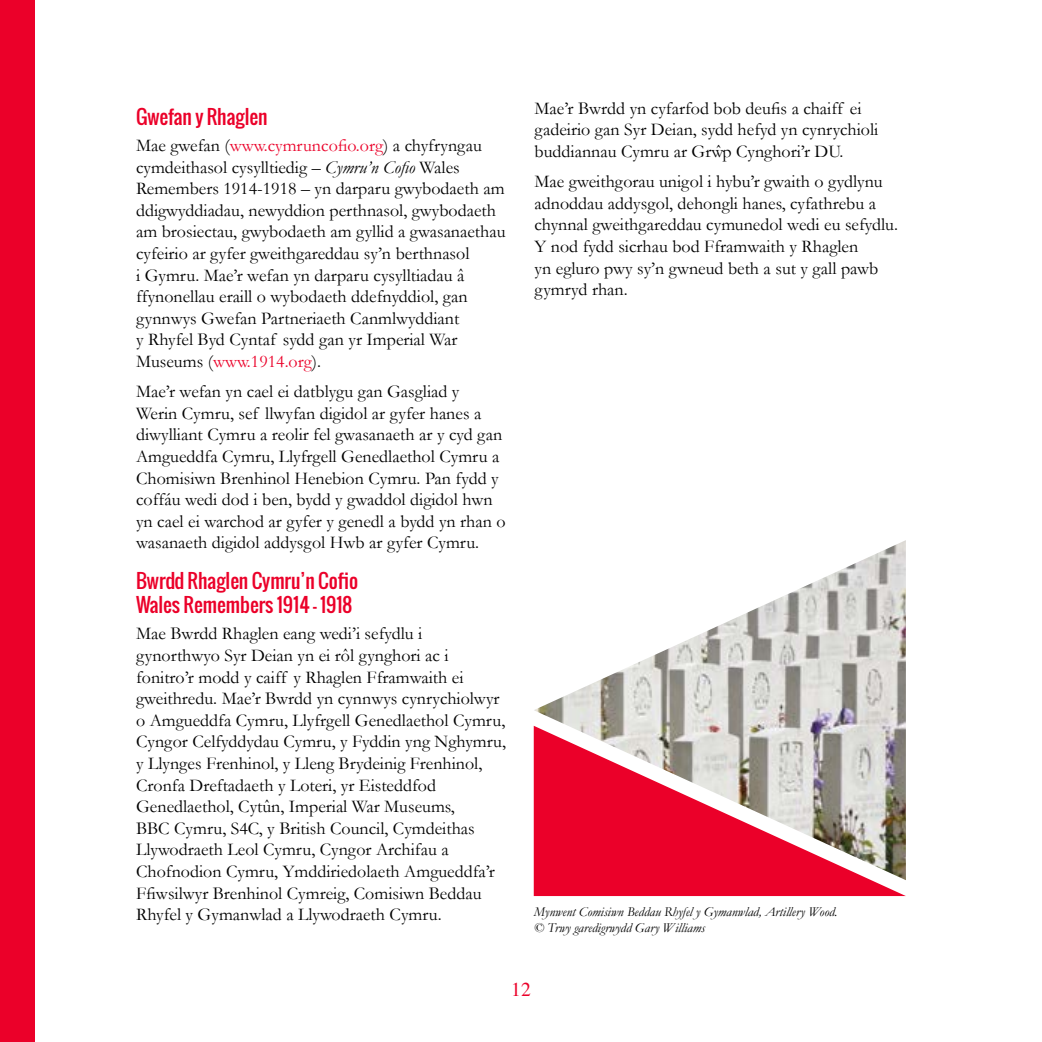
<style>
.page{position:relative;width:1042px;height:1042px;background:#fff}
.page>*{position:absolute;margin:0;border:0;box-sizing:border-box;transform-origin:0 0}
.Headings{font:19.5px/24px "Oswald";color:#eb0029}
.t1{font:19.5px "Times";color:#eb0029}
.body_text{font:18px/21.6px "Garamond";color:#000}
.t2{font:italic 13.5px/16.2px "Garamond";color:#000}
.s1{color:#eb0029}
.s2{font-style:italic}
</style>
<div class="page">
<div style="left:0;top:0;width:34px;height:1042px;background:#eb0029"></div>
<img style="left:534px;top:540px;width:372px;height:186px">
<svg style="left:534px;top:726px;width:372px;height:170px;background:#d86072"></svg>
<p class="Headings" style="left:136px;top:105px;width:133px">Gwefan y Rhaglen</p>
<p class="body_text" style="left:136px;top:134px;width:371px">Mae gwefan (<span class="s1">www.cymruncofio.org</span>) a chyfryngau cymdeithasol cysylltiedig – <span class="s2">Cymru’n Cofio</span> Wales Remembers 1914‑1918 – yn darparu gwybodaeth am ddigwyddiadau, newyddion perthnasol, gwybodaeth am brosiectau, gwybodaeth am gyllid a gwasanaethau cyfeirio ar gyfer gweithgareddau sy’n berthnasol<br>i Gymru. Mae’r wefan yn darparu cysylltiadau â ffynonellau eraill o wybodaeth ddefnyddiol, gan gynnwys Gwefan Partneriaeth Canmlwyddiant<br>y Rhyfel Byd Cyntaf sydd gan yr Imperial War Museums (<span class="s1">www.1914.org</span>).</p>
<p class="body_text" style="left:136px;top:380px;width:371px">Mae’r wefan yn cael ei datblygu gan Gasgliad y<br>Werin Cymru, sef llwyfan digidol ar gyfer hanes a diwylliant Cymru a reolir fel gwasanaeth ar y cyd gan Amgueddfa Cymru, Llyfrgell Genedlaethol Cymru a Chomisiwn Brenhinol Henebion Cymru. Pan fydd y coffáu wedi dod i ben, bydd y gwaddol digidol hwn yn cael ei warchod ar gyfer y genedl a bydd yn rhan o wasanaeth digidol addysgol Hwb ar gyfer Cymru.</p>
<p class="Headings" style="left:136px;top:569px;width:224px">Bwrdd Rhaglen Cymru’n Cofio<br>Wales Remembers 1914 – 1918</p>
<p class="body_text" style="left:136px;top:622px;width:371px">Mae Bwrdd Rhaglen eang wedi’i sefydlu i gynorthwyo Syr Deian yn ei rôl gynghori ac i fonitro’r modd y caiff y Rhaglen Fframwaith ei gweithredu. Mae’r Bwrdd yn cynnwys cynrychiolwyr o Amgueddfa Cymru, Llyfrgell Genedlaethol Cymru, Cyngor Celfyddydau Cymru, y Fyddin yng Nghymru, y Llynges Frenhinol, y Lleng Brydeinig Frenhinol, Cronfa Dreftadaeth y Loteri, yr Eisteddfod Genedlaethol, Cytûn, Imperial War Museums,<br>BBC Cymru, S4C, y British Council, Cymdeithas Llywodraeth Leol Cymru, Cyngor Archifau a Chofnodion Cymru, Ymddiriedolaeth Amgueddfa’r Ffiwsilwyr Brenhinol Cymreig, Comisiwn Beddau Rhyfel y Gymanwlad a Llywodraeth Cymru.</p>
<p class="body_text" style="left:535px;top:97px;width:345px">Mae’r Bwrdd yn cyfarfod bob deufis a chaiff ei gadeirio gan Syr Deian, sydd hefyd yn cynrychioli buddiannau Cymru ar Grwˆp Cynghori’r DU.</p>
<p class="body_text" style="left:535px;top:170px;width:365px">Mae gweithgorau unigol i hybu’r gwaith o gydlynu adnoddau addysgol, dehongli hanes, cyfathrebu a chynnal gweithgareddau cymunedol wedi eu sefydlu.<br>Y nod fydd sicrhau bod Fframwaith y Rhaglen<br>yn egluro pwy sy’n gwneud beth a sut y gall pawb gymryd rhan.</p>
<p class="t2" style="left:534px;top:903px;width:305px">Mynwent Comisiwn Beddau Rhyfel y Gymanwlad, Artillery Wood. © Trwy garedigrwydd Gary Williams</p>
<p class="t1" style="left:511px;top:977px;width:21px">12</p>
</div>
